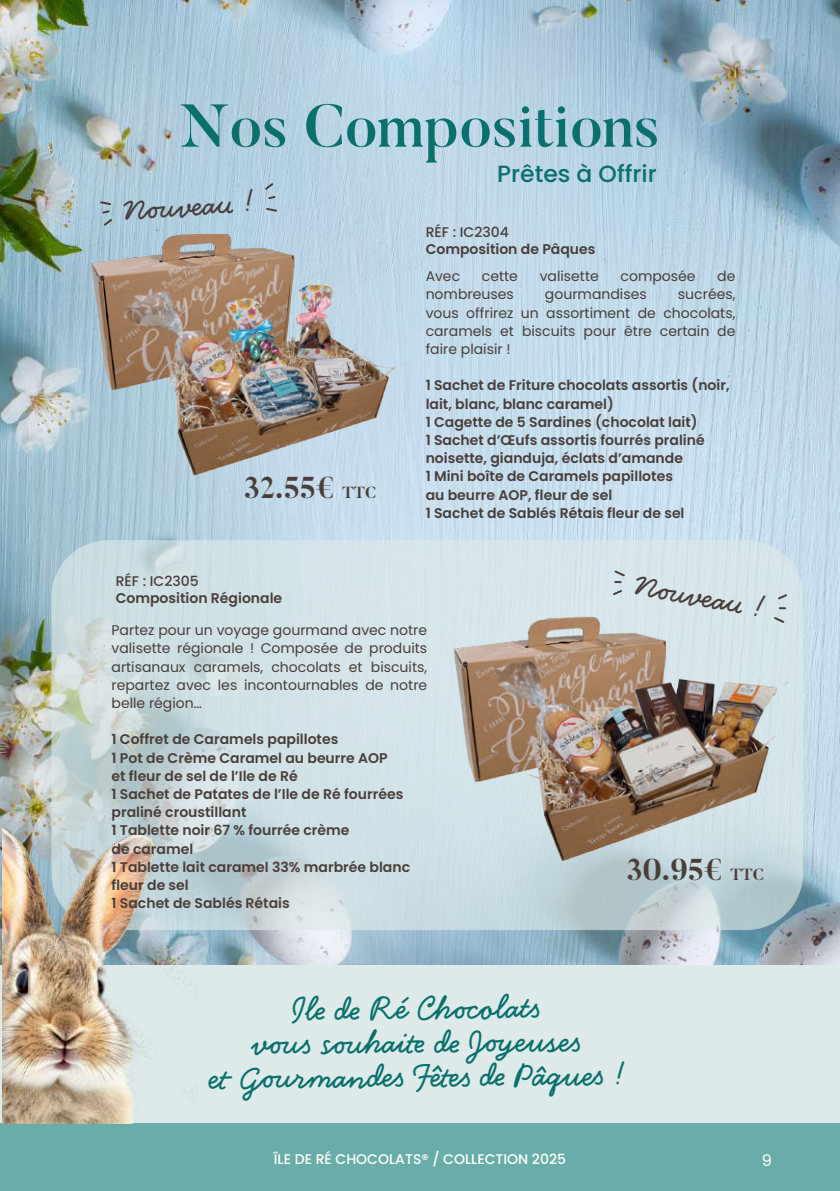
<style>
.page{position:relative;width:840px;height:1191px;background:#fff}
.page>*{position:absolute;margin:0;border:0;box-sizing:border-box;transform-origin:0 0}
.t1{font:500 60px "Butler";color:#0a706d}
.t2{font:700 36px/34px "Handsome Pro";color:#0a706d;text-align:center}
.t3{font:700 34px "Handsome Pro";color:#493e3a}
.t4{font:700 30px "Butler";color:#493e3a}
.t5{font:500 23.4px "Poppins";color:#0a706d}
.t6{font:16px "Poppins";color:#fffef8}
.t7{font:600 14px/18.2px "Poppins";color:#493e3a}
.t8{font:14px/18.2px "Poppins";color:#493e3a;text-align:justify}
.t9{font:500 14px "Poppins";color:#fffef8}
.t10{font:500 14px "Poppins";color:#493e3a}
.s1{font-size:16px}
</style>
<div class="page">
<div style="left:0;top:1123px;width:839px;height:68px;background:#69adaa"></div>
<img style="left:0;top:0;width:839px;height:965px">
<svg style="left:51px;top:540px;width:751px;height:390px;background:#ccdde1"></svg>
<img style="left:0;top:7px;width:7px;height:530px">
<div style="left:0;top:965px;width:839px;height:158px;background:#ddeae9"></div>
<img style="left:440px;top:595px;width:336px;height:280px">
<img style="left:2px;top:822px;width:196px;height:301px">
<img style="left:57px;top:235px;width:363px;height:246px">
<svg style="left:263px;top:181px;width:14px;height:20px"></svg>
<svg style="left:99px;top:200px;width:15px;height:27px"></svg>
<svg style="left:264px;top:207px;width:14px;height:6px"></svg>
<svg style="left:775px;top:592px;width:13px;height:9px"></svg>
<svg style="left:611px;top:569px;width:15px;height:28px"></svg>
<svg style="left:772px;top:615px;width:13px;height:9px"></svg>
<h1 class="t1" style="left:180px;top:88px;width:481px">Nos Compositions</h1>
<h3 class="t5" style="left:497px;top:161px;width:161px">Prêtes à Offrir</h3>
<h3 class="t3" style="left:122px;top:190px;width:131px;rotate:-4deg">Nou veau !</h3>
<h3 class="t4" style="left:244px;top:469px;width:133px">32.55€ <span class="s1">TTC</span></h3>
<p class="t10" style="left:425px;top:224px;width:85px">RÉF : IC2304</p>
<p class="t7" style="left:425px;top:240px;width:171px">Composition de Pâques</p>
<p class="t8" style="left:425px;top:267px;width:36px">Avec</p>
<p class="t8" style="left:481px;top:267px;width:38px">cette</p>
<p class="t8" style="left:539px;top:267px;width:61px">valisette</p>
<p class="t8" style="left:620px;top:267px;width:76px">composée</p>
<p class="t8" style="left:716px;top:267px;width:20px">de</p>
<p class="t8" style="left:425px;top:285px;width:89px">nombreuses</p>
<p class="t8" style="left:544px;top:285px;width:103px">gourmandises</p>
<p class="t8" style="left:425px;top:285px;width:311px;text-indent:252px">sucrées, vous offrirez un assortiment de chocolats, caramels et biscuits pour être certain de faire plaisir !</p>
<p class="t7" style="left:425px;top:376px;width:305px">1 Sachet de Friture chocolats assortis (noir, lait, blanc, blanc caramel)<br>1 Cagette de 5 Sardines (chocolat lait)<br>1 Sachet d’Œufs assortis fourrés praliné noisette, gianduja, éclats d’amande<br>1 Mini boîte de Caramels papillotes<br>au beurre AOP, fleur de sel<br>1 Sachet de Sablés Rétais fleur de sel</p>
<p class="t10" style="left:116px;top:573px;width:84px">RÉF : IC2305</p>
<p class="t7" style="left:116px;top:589px;width:168px">Composition Régionale</p>
<p class="t8" style="left:111px;top:621px;width:317px">Partez pour un voyage gourmand avec notre valisette régionale ! Composée de produits artisanaux caramels, chocolats et biscuits, repartez avec les incontournables de notre belle région…</p>
<p class="t7" style="left:111px;top:730px;width:300px">1 Coffret de Caramels papillotes<br>1 Pot de Crème Caramel au beurre AOP<br>et fleur de sel de l’Ile de Ré<br>1 Sachet de Patates de l’Ile de Ré fourrées praliné croustillant<br>1 Tablette noir 67 % fourrée crème<br>de caramel<br>1 Tablette lait caramel 33% marbrée blanc fleur de sel<br>1 Sachet de Sablés Rétais</p>
<h3 class="t3" style="left:638px;top:565px;width:131px;rotate:10deg">Nou veau !</h3>
<h3 class="t4" style="left:626px;top:850px;width:138px">30.95€ <span class="s1">TTC</span></h3>
<h2 class="t2" style="left:208px;top:995px;width:416px;rotate:-1deg">Ile de Ré Chocolats<br>vou s sou haite de Joyeuses<br>et Gou rmandes Fêtes de Pâques !</h2>
<p class="t9" style="left:274px;top:1151px;width:293px">ÎLE DE RÉ CHOCOLATS® / COLLECTION 2025</p>
<p class="t6" style="left:761px;top:1151px;width:12px">9</p>
</div>
